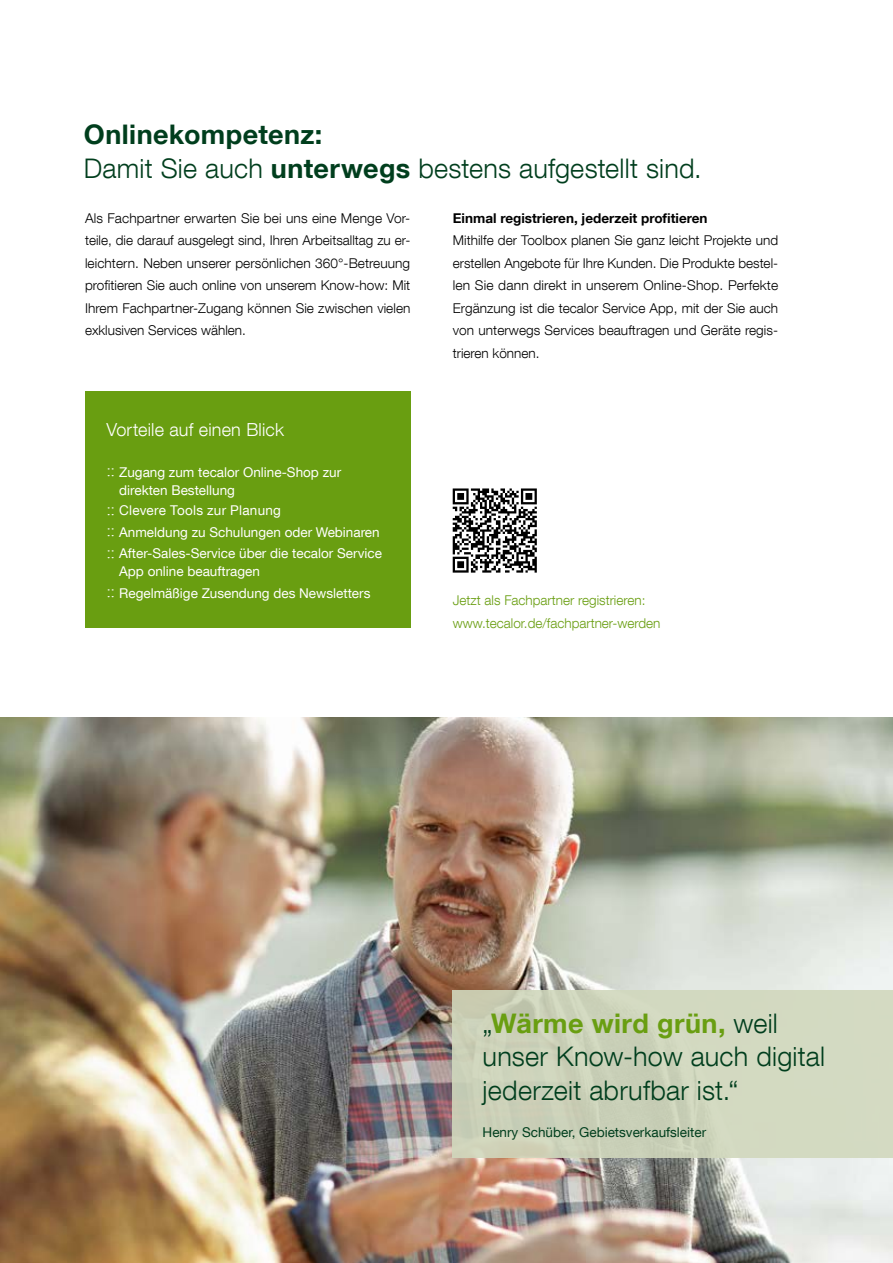
<style>
.page{position:relative;width:893px;height:1263px;background:#fff}
.page>*{position:absolute;margin:0;border:0;box-sizing:border-box;transform-origin:0 0}
.t1{font:300 27px/33.8px "Helvetica Neue LT Com";letter-spacing:.01em;color:#003e1d}
.t2{font:300 18px "Helvetica Neue LT Com";letter-spacing:.01em;color:#fff}
.t3{font:300 13.5px/22.5px "Helvetica Neue LT Com";color:#000;text-align:justify}
.t4{font:13.5px/21.6px "Helvetica Neue LT Com";color:#fff}
.t5{font:300 13.5px/22.5px "Helvetica Neue LT Com";color:#699e11}
.t6{font:700 13.5px "Helvetica Neue LT Com";color:#000}
.t7{font:13.5px "Helvetica Neue LT Com";color:#003e1d}
.s1{font-weight:700}
.s2{font-family:"Times New Roman";font-size:16.5px}
.s3{font-weight:700;color:#699e11}
</style>
<div class="page">
<img style="left:0;top:718px;width:893px;height:545px">
<div style="left:85px;top:391px;width:325px;height:237px;background:#699e11"></div>
<svg style="left:453px;top:488px;width:84px;height:85px"></svg>
<div style="left:453px;top:990px;width:440px;height:168px;background:#d1d8bd"></div>
<h1 class="t1" style="left:84px;top:117px;width:619px"><span class="s1">Onlinekompetenz:<br></span>Damit Sie auch <span class="s1">unterwegs</span> bestens aufgestellt sind.</h1>
<p class="t3" style="left:85px;top:206px;width:327px">Als Fachpartner erwarten Sie bei uns eine Menge Vor&shy;teile, die darauf ausgelegt sind, Ihren Arbeitsalltag zu er&shy;leichtern. Neben unserer persönlichen 360°-Betreuung profitieren Sie auch online von unserem Know-how: Mit Ihrem Fachpartner-Zugang können Sie zwischen vielen exklusiven Services wählen.</p>
<p class="t6" style="left:453px;top:209px;width:256px">Einmal registrieren, jederzeit profitieren</p>
<p class="t3" style="left:453px;top:229px;width:327px;text-align:left">Mithilfe der Toolbox planen Sie ganz leicht Projekte und erstellen Angebote für Ihre Kunden. Die Produkte bestel&shy;len Sie dann direkt in unserem Online-Shop. Perfekte Ergänzung ist die tecalor Service App, mit der Sie auch von unterwegs Services beauftragen und Geräte regis&shy;trieren können.</p>
<h2 class="t2" style="left:106px;top:419px;width:179px">Vorteile auf einen Blick</h2>
<p class="t4" style="left:119px;top:463px;width:224px;line-height:18px;text-indent:-13px"><span class="s2">::</span> Zugang zum tecalor Online-Shop zur direkten Bestellung</p>
<p class="t4" style="left:106px;top:499px;width:277px"><span class="s2">::</span> Clevere Tools zur Planung<br><span class="s2">::</span> Anmeldung zu Schulungen oder Webinaren <span class="s2">::</span> After-Sales-Service über die tecalor Service</p>
<p class="t4" style="left:106px;top:561px;width:266px;line-height:21.1px;text-indent:13px">App online beauftragen<br><span class="s2">::</span> Regelmäßige Zusendung des Newsletters</p>
<p class="t5" style="left:453px;top:589px;width:209px">Jetzt als Fachpartner registrieren: www.tecalor.de/fachpartner-werden</p>
<h1 class="t1" style="left:483px;top:1005px;width:344px">„<span class="s3">Wärme wird grün,</span> weil unser Know-how auch digital jederzeit abrufbar ist.“</h1>
<p class="t7" style="left:483px;top:1124px;width:225px">Henry Schüber, Gebietsverkaufsleiter</p>
</div>
